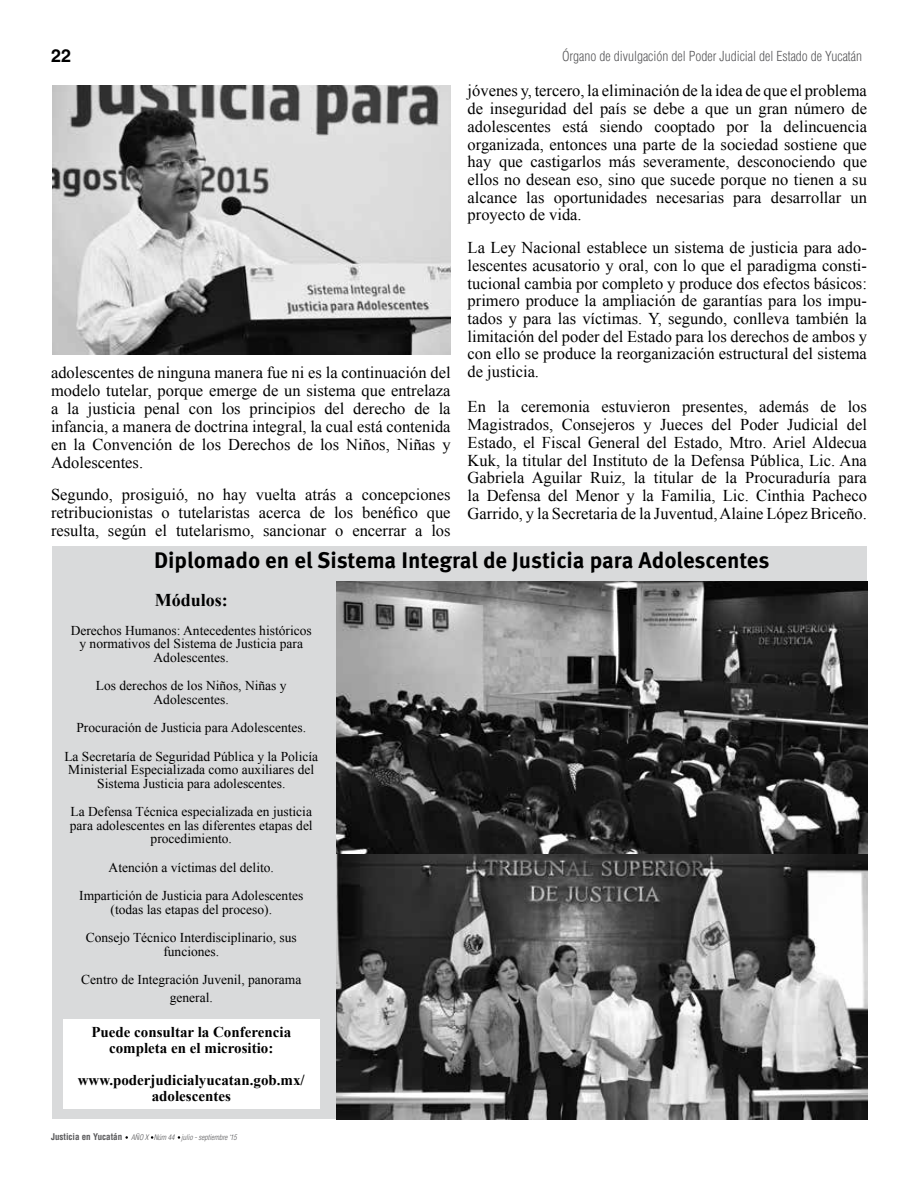
<style>
.page{position:relative;width:918px;height:1188px;background:#fff}
.page>*{position:absolute;margin:0;border:0;box-sizing:border-box;transform-origin:0 0}
.t1{font:700 22.5px "Meta Pro";letter-spacing:-.005em;color:#000}
.t2{font:700 18px "Times New Roman";color:#000}
.t3{font:700 18px "Helvetica LT Std";color:#000}
.t4{font:16.5px/17.7px "Times New Roman";color:#000;text-align:justify}
.t5{font:700 15px/16.5px "Times New Roman";color:#000;text-align:center}
.t6{font:13.5px/13.5px "Times New Roman";color:#000;text-align:center}
.t7{font:300 condensed 13.5px "Helvetica LT Std";color:#58585a}
.t8{font:italic 300 condensed 7.5px "Helvetica LT Std";color:#58585a}
.s1{font-weight:700;font-style:normal;font-size:9px}
</style>
<div class="page">
<div style="left:53px;top:546px;width:814px;height:35px;background:#d9dadb"></div>
<div style="left:52px;top:581px;width:291px;height:538px;background:#d9dadb"></div>
<div style="left:63px;top:1019px;width:256px;height:90px;background:#fff"></div>
<img style="left:52px;top:85px;width:399px;height:270px">
<img style="left:336px;top:581px;width:531px;height:273px">
<img style="left:336px;top:854px;width:531px;height:266px">
<p class="t3" style="left:51px;top:45px;width:22px">22</p>
<p class="t7" style="left:562px;top:48px;width:302px">Órgano de divulgación del Poder Judicial del Estado de Yucatán</p>
<p class="t4" style="left:468px;top:82px;width:401px">jóvenes y, tercero, la eliminación de la idea de que el problema de inseguridad del país se debe a que un gran número de adolescentes está siendo cooptado por la delincuencia organizada, entonces una parte de la sociedad sostiene que hay que castigarlos más severamente, desconociendo que ellos no desean eso, sino que sucede porque no tienen a su alcance las oportunidades necesarias para desarrollar un proyecto de vida.</p>
<p class="t4" style="left:468px;top:238px;width:401px">La Ley Nacional establece un sistema de justicia para ado&shy;lescentes acusatorio y oral, con lo que el paradigma consti&shy;tucional cambia por completo y produce dos efectos básicos: primero produce la ampliación de garantías para los impu&shy;tados y para las víctimas. Y, segundo, conlleva también la limitación del poder del Estado para los derechos de ambos y con ello se produce la reorganización estructural del sistema de justicia.</p>
<p class="t4" style="left:468px;top:398px;width:401px">En la ceremonia estuvieron presentes, además de los Magistrados, Consejeros y Jueces del Poder Judicial del Estado, el Fiscal General del Estado, Mtro. Ariel Aldecua Kuk, la titular del Instituto de la Defensa Pública, Lic. Ana Gabriela Aguilar Ruiz, la titular de la Procuraduría para la Defensa del Menor y la Familia, Lic. Cinthia Pacheco Garrido, y la Secretaria de la Juventud, Alaine López Briceño.</p>
<h1 class="t1" style="left:154px;top:546px;width:617px">Diplomado en el Sistema Integral de Justicia para Adolescentes</h1>
<p class="t2" style="left:155px;top:588px;width:75px">Módulos:</p>
<p class="t6" style="left:71px;top:623px;width:243px">Derechos Humanos: Antecedentes históricos y normativos del Sistema de Justicia para<br>Adolescentes.</p>
<p class="t6" style="left:96px;top:679px;width:192px">Los derechos de los Niños, Niñas y<br>Adolescentes.</p>
<p class="t6" style="left:64px;top:713px;width:255px;line-height:28.5px">Procuración de Justicia para Adolescentes.<br>La Secretaría de Seguridad Pública y la Policía</p>
<p class="t6" style="left:68px;top:763px;width:247px">Ministerial Especializada como auxiliares del<br>Sistema Justicia para adolescentes.</p>
<p class="t6" style="left:70px;top:805px;width:244px">La Defensa Técnica especializada en justicia para adolescentes en las diferentes etapas del procedimiento.</p>
<p class="t6" style="left:79px;top:853px;width:226px;line-height:28.5px">Atención a víctimas del delito.<br>Impartición de Justicia para Adolescentes</p>
<p class="t6" style="left:86px;top:895px;width:213px;line-height:28.5px">(todas las etapas del proceso).<br>Consejo Técnico Interdisciplinario, sus</p>
<p class="t6" style="left:81px;top:937px;width:222px;line-height:28.5px">funciones.<br>Centro de Integración Juvenil, panorama</p>
<p class="t6" style="left:170px;top:991px;width:45px">general.</p>
<p class="t5" style="left:91px;top:1023px;width:201px">Puede consultar la Conferencia completa en el micrositio:</p>
<p class="t5" style="left:78px;top:1071px;width:229px">www.poderjudicialyucatan.gob.mx/ adolescentes</p>
<p class="t4" style="left:51px;top:363px;width:401px">adolescentes de ninguna manera fue ni es la continuación del modelo tutelar, porque emerge de un sistema que entrelaza a la justicia penal con los principios del derecho de la infancia, a manera de doctrina integral, la cual está contenida en la Convención de los Derechos de los Niños, Niñas y Adolescentes.</p>
<p class="t4" style="left:51px;top:486px;width:401px">Segundo, prosiguió, no hay vuelta atrás a concepciones retribucionistas o tutelaristas acerca de los benéfico que resulta, según el tutelarismo, sancionar o encerrar a los</p>
<p class="t8" style="left:51px;top:1133px;width:187px"><span class="s1">Justicia en Yucatán</span> AÑO X Núm 44 julio - septiembre ‘15</p>
</div>
